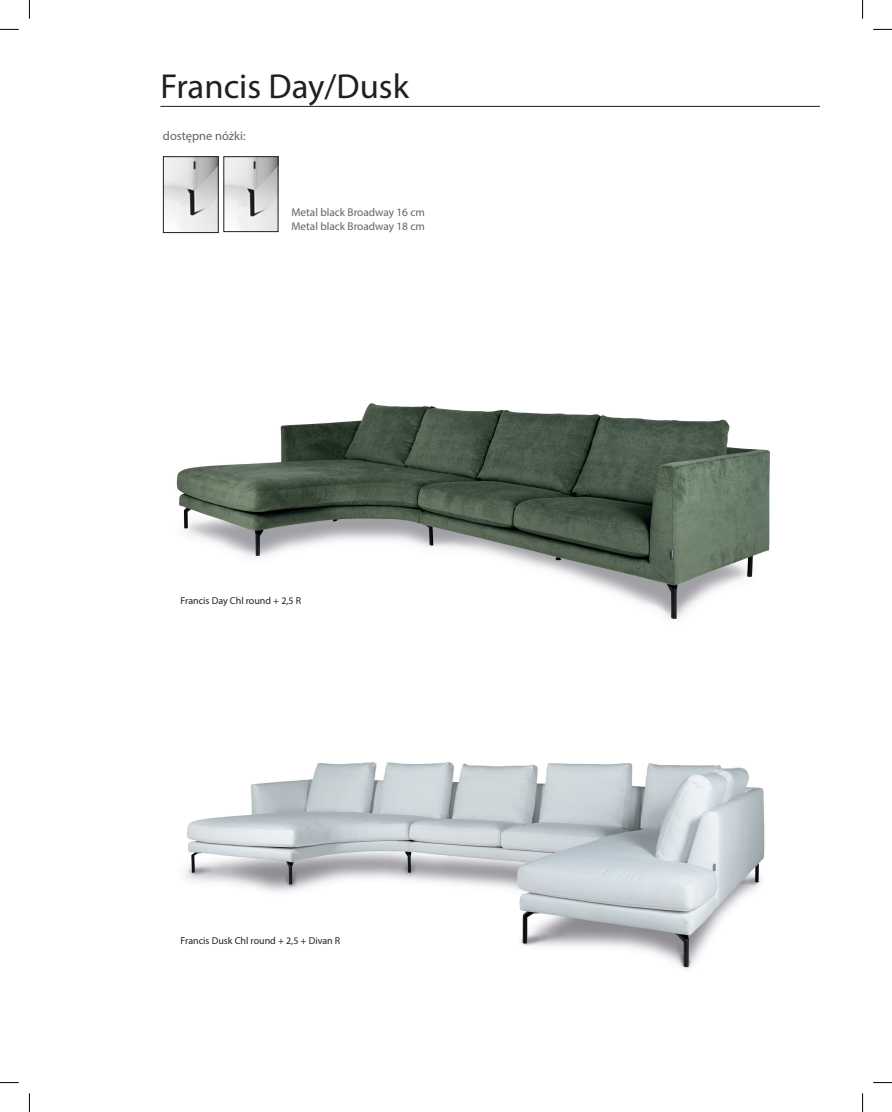
<style>
.page{position:relative;width:892px;height:1112px;background:#fff}
.page>*{position:absolute;margin:0;border:0;box-sizing:border-box;transform-origin:0 0}
.t1{font:34.75px "Myriad Pro";color:#231f20}
.t2{font:12.5px "Myriad Pro";color:#636366}
.t3{font:11.25px/13.5px "Myriad Pro";color:#636366}
.t4{font:10px "Myriad Pro";color:#231f20}
</style>
<div class="page">
<hr style="left:160px;top:106px;width:660px;height:1px;background:#231f20">
<img style="left:176px;top:403px;width:594px;height:217px">
<img style="left:186px;top:762px;width:579px;height:207px">
<img style="left:225px;top:158px;width:51px;height:72px">
<div style="left:223px;top:156px;width:55px;height:76px;border:1px solid #231f20"></div>
<img style="left:165px;top:158px;width:51px;height:73px">
<div style="left:163px;top:156px;width:55px;height:77px;border:1px solid #231f20"></div>
<svg style="left:0;top:29px;width:19px;height:1px"></svg>
<svg style="left:873px;top:29px;width:18px;height:1px"></svg>
<svg style="left:0;top:1082px;width:19px;height:1px"></svg>
<svg style="left:873px;top:1082px;width:18px;height:1px"></svg>
<svg style="left:29px;top:0;width:1px;height:19px"></svg>
<svg style="left:29px;top:1093px;width:1px;height:18px"></svg>
<svg style="left:862px;top:0;width:1px;height:19px"></svg>
<svg style="left:862px;top:1093px;width:1px;height:18px"></svg>
<h1 class="t1" style="left:160px;top:65px;width:250px">Francis Day/Dusk</h1>
<p class="t2" style="left:163px;top:128px;width:84px">dostępne nóżki:</p>
<p class="t3" style="left:291px;top:206px;width:135px">Metal black Broadway 16 cm<br>Metal black Broadway 18 cm</p>
<p class="t4" style="left:181px;top:594px;width:122px">Francis Day Chl round + 2,5 R</p>
<p class="t4" style="left:181px;top:934px;width:161px">Francis Dusk Chl round + 2,5 + Divan R</p>
</div>
